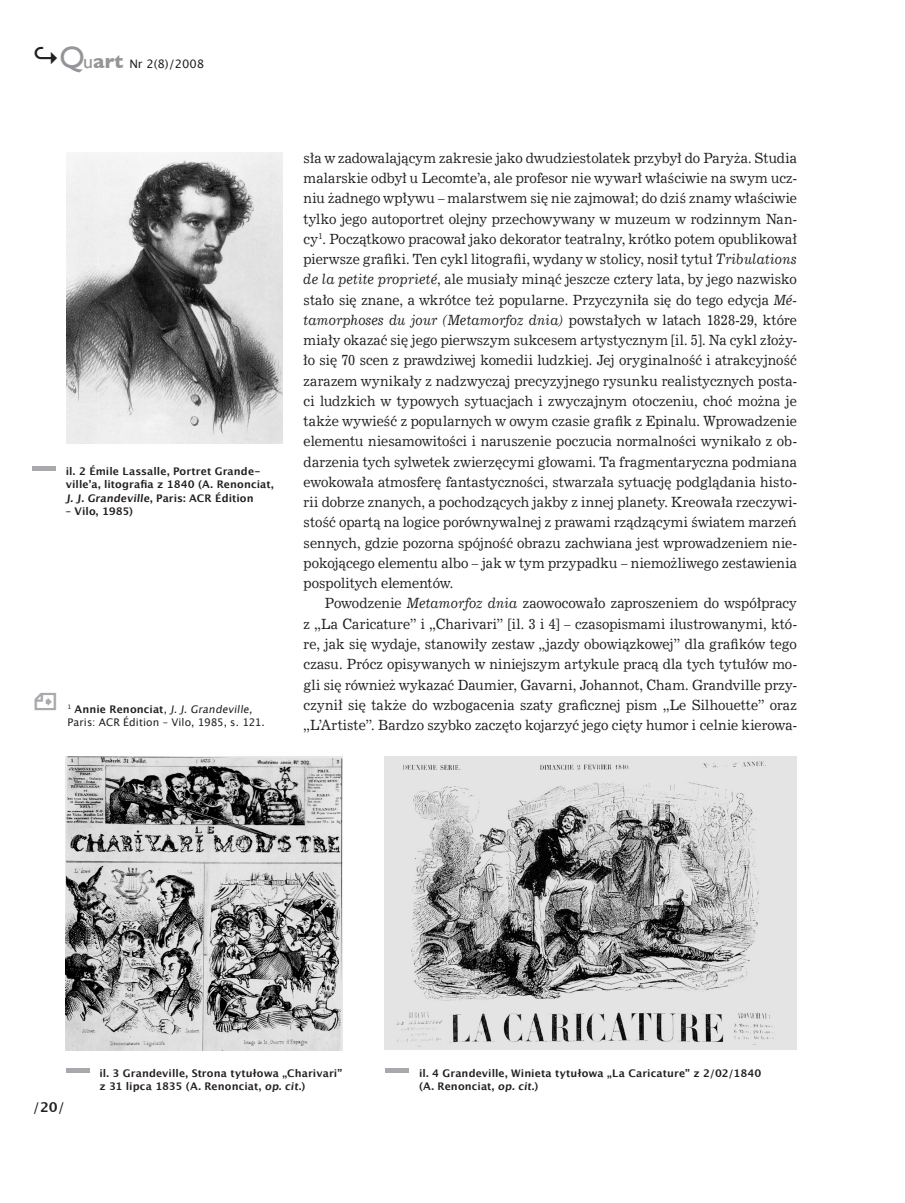
<style>
.page{position:relative;width:905px;height:1203px;background:#fff}
.page>*{position:absolute;margin:0;border:0;box-sizing:border-box;transform-origin:0 0}
.t1{font:14.1px "News 702 EU";letter-spacing:.005em;color:#231f20;scale:.92 1}
.t2{font:italic 14.1px "News 702 EU";letter-spacing:.005em;color:#231f20;scale:.92 1}
.t3{font:13.5px "Lucida Grande";color:#231f20}
.t4{font:11.7px "Lucida Grande";color:#231f20}
.t5{font:700 10.5px/13.5px "Lucida Grande";letter-spacing:.01em;color:#231f20}
.t6{font:10.5px/13.5px "Lucida Grande";letter-spacing:.01em;color:#231f20}
.s1{font-weight:700;font-size:27px}
.s2{font-family:"Gill Sans";font-size:30.9px;color:#939598}
.s3{font-family:"Gill Sans";font-size:19.8px;color:#939598}
.s4{font-family:"Gill Sans";font-weight:700;font-size:19.8px;color:#939598}
.s5{font-weight:700}
.s6{font-style:italic}
.s7{font-style:normal}
</style>
<div class="page">
<img style="left:385px;top:756px;width:412px;height:294px">
<img style="left:66px;top:756px;width:276px;height:294px">
<img style="left:66px;top:152px;width:216px;height:292px">
<hr style="left:32px;top:466px;width:24px;height:4px;background:#a8a9ad">
<hr style="left:66px;top:1068px;width:24px;height:4px;background:#a8a9ad">
<hr style="left:385px;top:1068px;width:24px;height:4px;background:#a8a9ad">
<p class="t4" style="left:32px;top:57px;width:173px"><span class="s1">↪</span><span class="s2">Q</span><span class="s3">u</span><span class="s4">art</span> Nr 2(8)/2008</p>
<p class="t5" style="left:66px;top:464px;width:209px">il. 2 Émile Lassalle, Portret Grande&shy;ville’a, litografia z 1840 (A. Renonciat,<br>J. J. Grandeville, Paris: ACR Édition</p>
<p class="t5" style="left:66px;top:505px;width:69px">– Vilo, 1985)</p>
<p class="t6" style="left:67px;top:702px;width:199px"><sup>1</sup> <span class="s5">Annie Renonciat</span>, J.J.Grandeville,<br>Paris: ACR Édition – Vilo, 1985, s. 121.</p>
<p class="t1" style="left:304px;top:149px;width:538px">sła w zadowalającym zakresie jako dwudziestolatek przybył do Paryża. Studia</p>
<p class="t1" style="left:304px;top:169px;width:538px">malarskie odbył u Lecomte’a, ale profesor nie wywarł właściwie na swym ucz-</p>
<p class="t1" style="left:304px;top:189px;width:538px">niu żadnego wpływu – malarstwem się nie zajmował; do dziś znamy właściwie</p>
<p class="t1" style="left:304px;top:210px;width:538px">tylko jego autoportret olejny przechowywany w muzeum w rodzinnym Nan-</p>
<p class="t1" style="left:304px;top:230px;width:538px">cy <sup>1</sup>. Początkowo pracował jako dekorator teatralny, krótko potem opublikował</p>
<p class="t1" style="left:304px;top:250px;width:538px">pierwsze grafiki. Ten cykl litografii, wydany w stolicy, nosił tytuł <span class="s6">Tribulations</span></p>
<p class="t1" style="left:304px;top:270px;width:538px"><span class="s6">de la petite proprieté</span>, ale musiały minąć jeszcze cztery lata, by jego nazwisko</p>
<p class="t1" style="left:304px;top:291px;width:538px">stało się znane, a wkrótce też popularne. Przyczyniła się do tego edycja <span class="s6">Mé-</span></p>
<p class="t2" style="left:304px;top:311px;width:538px">tamorphoses du jour (Metamorfoz dnia) <span class="s7">powstałych w latach 1828-29, które</span></p>
<p class="t1" style="left:304px;top:331px;width:538px">miały okazać się jego pierwszym sukcesem artystycznym [il. 5]. Na cykl złoży-</p>
<p class="t1" style="left:304px;top:351px;width:538px">ło się 70 scen z prawdziwej komedii ludzkiej. Jej oryginalność i atrakcyjność</p>
<p class="t1" style="left:304px;top:372px;width:538px">zarazem wynikały z nadzwyczaj precyzyjnego rysunku realistycznych posta-</p>
<p class="t1" style="left:304px;top:392px;width:538px">ci ludzkich w typowych sytuacjach i zwyczajnym otoczeniu, choć można je</p>
<p class="t1" style="left:304px;top:412px;width:538px">także wywieść z popularnych w owym czasie grafik z Epinalu. Wprowadzenie</p>
<p class="t1" style="left:304px;top:432px;width:538px">elementu niesamowitości i naruszenie poczucia normalności wynikało z ob-</p>
<p class="t1" style="left:304px;top:453px;width:538px">darzenia tych sylwetek zwierzęcymi głowami. Ta fragmentaryczna podmiana</p>
<p class="t1" style="left:304px;top:473px;width:538px">ewokowała atmosferę fantastyczności, stwarzała sytuację podglądania histo-</p>
<p class="t1" style="left:304px;top:493px;width:538px">rii dobrze znanych, a pochodzących jakby z innej planety. Kreowała rzeczywi-</p>
<p class="t1" style="left:304px;top:513px;width:537px">stość opartą na logice porównywalnej z prawami rządzącymi światem marzeń</p>
<p class="t1" style="left:304px;top:534px;width:538px">sennych, gdzie pozorna spójność obrazu zachwiana jest wprowadzeniem nie-</p>
<p class="t1" style="left:304px;top:554px;width:538px">pokojącego elementu albo – jak w tym przypadku – niemożliwego zestawienia</p>
<p class="t1" style="left:304px;top:574px;width:164px">pospolitych elementów.</p>
<p class="t1" style="left:325px;top:594px;width:514px">Powodzenie <span class="s6">Metamorfoz dnia</span> zaowocowało zaproszeniem do współpracy</p>
<p class="t1" style="left:304px;top:615px;width:538px">z „La Caricature” i „Charivari” [il. 3 i 4] – czasopismami ilustrowanymi, któ-</p>
<p class="t1" style="left:304px;top:635px;width:538px">re, jak się wydaje, stanowiły zestaw „jazdy obowiązkowej” dla grafików tego</p>
<p class="t1" style="left:304px;top:655px;width:538px">czasu. Prócz opisywanych w niniejszym artykule pracą dla tych tytułów mo-</p>
<p class="t1" style="left:304px;top:675px;width:538px">gli się również wykazać Daumier, Gavarni, Johannot, Cham. Grandville przy-</p>
<p class="t1" style="left:304px;top:696px;width:538px">czynił się także do wzbogacenia szaty graficznej pism „Le Silhouette” oraz</p>
<p class="t1" style="left:304px;top:716px;width:538px">„L’Artiste”. Bardzo szybko zaczęto kojarzyć jego cięty humor i celnie kierowa-</p>
<p class="t3" style="left:33px;top:1099px;width:33px">/<span class="s5">20</span>/</p>
<p class="t5" style="left:99px;top:1066px;width:244px">il. 3 Grandeville, Strona tytułowa „Charivari” z 31 lipca 1835 (A. Renonciat, op. cit.)</p>
<p class="t5" style="left:419px;top:1066px;width:344px">il. 4 Grandeville, Winieta tytułowa „La Caricature” z 2/02/1840 (A. Renonciat, op. cit.)</p>
</div>
